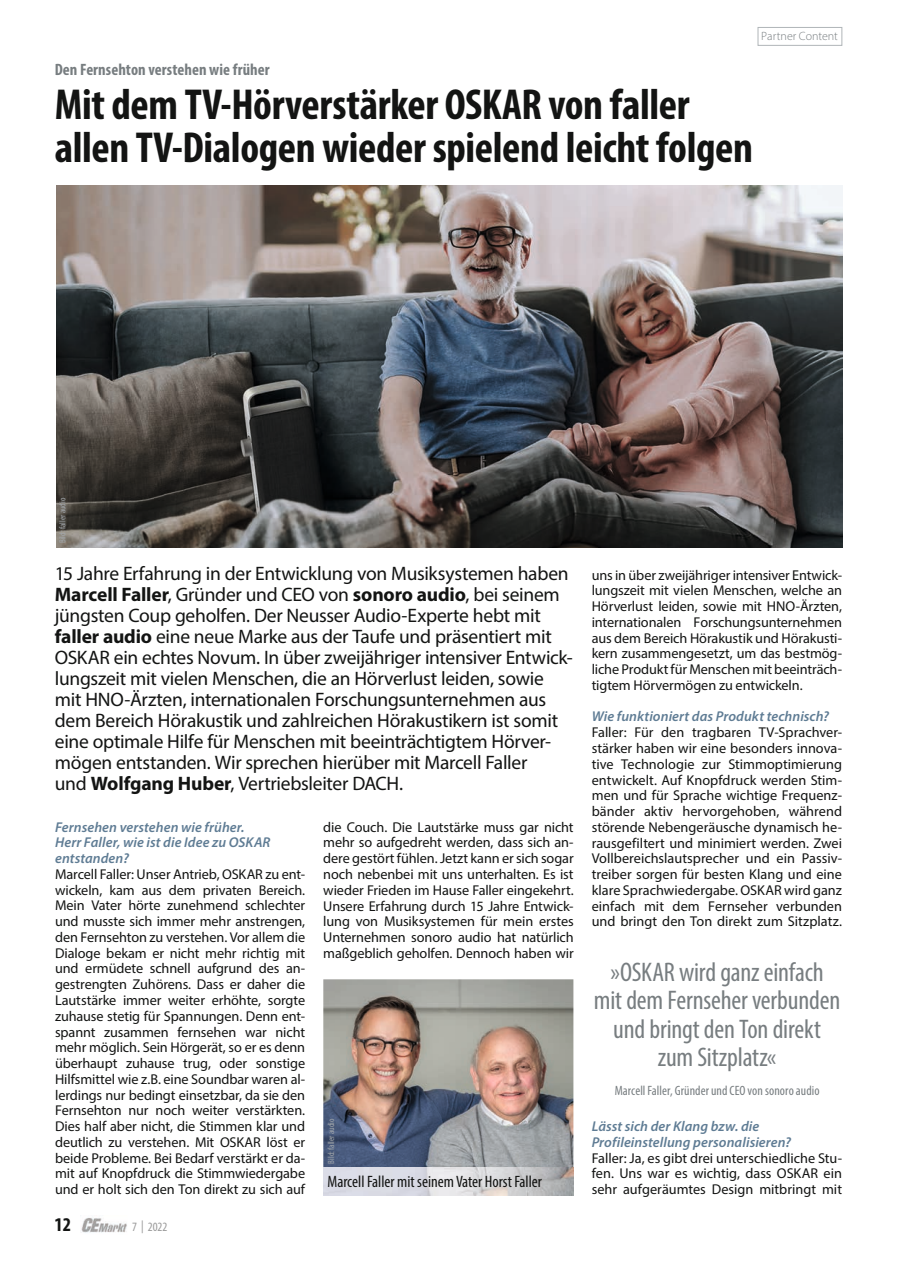
<style>
.page{position:relative;width:897px;height:1267px;background:#fff}
.page>*{position:absolute;margin:0;border:0;box-sizing:border-box;transform-origin:0 0}
.t1{font:700 condensed 43.5px/43.5px "Myriad Pro";letter-spacing:-.01em;color:#131413}
.t2{font:condensed 27px/28.5px "Myriad Pro";letter-spacing:-.01em;color:#777d80;text-align:center}
.t3{font:19.5px/21px "Myriad Pro";letter-spacing:-.015em;color:#131413}
.t4{font:700 condensed 19.5px "Myriad Pro";color:#131413}
.t5{font:condensed 16.5px "Myriad Pro";color:#131413}
.t6{font:700 condensed 16.5px "Myriad Pro";letter-spacing:.005em;color:#777d80}
.t7{font:14.25px/15.8px "Myriad Pro";letter-spacing:-.005em;color:#131413;text-align:justify}
.t8{font:italic 600 14.25px/15.8px "Myriad Pro";letter-spacing:.005em;color:#5f7c94}
.t9{font:condensed 13.5px "Myriad Pro";letter-spacing:.005em;color:#777d80}
.t10{font:condensed 12.75px "Myriad Pro";color:#999}
.t11{font:300 12px "Myriad Pro";color:#777d80}
.t12{font:condensed 9px "Myriad Pro";color:#a2a7ab}
.s1{font-weight:700}
</style>
<div class="page">
<img style="left:81px;top:1218px;width:46px;height:15px">
<img style="left:56px;top:185px;width:786px;height:362px">
<img style="left:323px;top:979px;width:250px;height:188px">
<div style="left:757px;top:27px;width:85px;height:19px;border:1px solid #b0b5b8"></div>
<svg style="left:573px;top:1167px;width:1px;height:27px"></svg>
<img style="left:323px;top:1167px;width:250px;height:27px">
<p class="t6" style="left:55px;top:59px;width:216px">Den Fernsehton verstehen wie früher</p>
<h1 class="t1" style="left:55px;top:81px;width:699px">Mit dem TV-Hörverstärker OSKAR von faller allen TV-Dialogen wieder spielend leicht folgen</h1>
<p class="t11" style="left:761px;top:29px;width:78px">Partner Content</p>
<p class="t12" style="left:57px;top:543px;width:47px;rotate:-90deg">Bild: faller audio</p>
<p class="t3" style="left:55px;top:562px;width:519px">15 Jahre Erfahrung in der Entwicklung von Musiksystemen haben <span class="s1">Marcell Faller</span>, Gründer und CEO von <span class="s1">sonoro audio</span>, bei seinem jüngsten Coup geholfen. Der Neusser Audio-Experte hebt mit <span class="s1">faller audio</span> eine neue Marke aus der Taufe und präsentiert mit OSKAR ein echtes Novum. In über zweijähriger intensiver Entwick&shy;lungszeit mit vielen Menschen, die an Hörverlust leiden, sowie mit HNO-Ärzten, internationalen Forschungsunternehmen aus dem Bereich Hörakustik und zahlreichen Hörakustikern ist somit eine optimale Hilfe für Menschen mit beeinträchtigtem Hörver&shy;mögen entstanden. Wir sprechen hierüber mit Marcell Faller<br>und <span class="s1">Wolfgang Huber</span>, Vertriebsleiter DACH.</p>
<p class="t8" style="left:55px;top:818px;width:217px">Fernsehen verstehen wie früher.<br>Herr Faller, wie ist die Idee zu OSKAR entstanden?</p>
<p class="t7" style="left:55px;top:865px;width:251px">Marcell Faller: Unser Antrieb, OSKAR zu ent&shy;wickeln, kam aus dem privaten Bereich.<br>Mein Vater hörte zunehmend schlechter und musste sich immer mehr anstrengen, den Fernsehton zu verstehen. Vor allem die Dialoge bekam er nicht mehr richtig mit und ermüdete schnell aufgrund des an&shy;gestrengten Zuhörens. Dass er daher die Lautstärke immer weiter erhöhte, sorgte zuhause stetig für Spannungen. Denn ent&shy;spannt zusammen fernsehen war nicht mehr möglich. Sein Hörgerät, so er es denn überhaupt zuhause trug, oder sonstige Hilfsmittel wie z.B. eine Soundbar waren al&shy;lerdings nur bedingt einsetzbar, da sie den Fernsehton nur noch weiter verstärkten.<br>Dies half aber nicht, die Stimmen klar und deutlich zu verstehen. Mit OSKAR löst er beide Probleme. Bei Bedarf verstärkt er da&shy;mit auf Knopfdruck die Stimmwiedergabe und er holt sich den Ton direkt zu sich auf</p>
<h3 class="t4" style="left:54px;top:1212px;width:18px">12</h3>
<p class="t10" style="left:132px;top:1219px;width:37px">7 | 2022</p>
<p class="t7" style="left:323px;top:818px;width:252px">die Couch. Die Lautstärke muss gar nicht mehr so aufgedreht werden, dass sich an&shy;dere gestört fühlen. Jetzt kann er sich sogar noch nebenbei mit uns unterhalten. Es ist wieder Frieden im Hause Faller eingekehrt.<br>Unsere Erfahrung durch 15 Jahre Entwick&shy;lung von Musiksystemen für mein erstes Unternehmen sonoro audio hat natürlich maßgeblich geholfen. Dennoch haben wir</p>
<p class="t12" style="left:326px;top:1163px;width:47px;rotate:-90deg">Bild: faller audio</p>
<p class="t5" style="left:327px;top:1171px;width:216px">Marcell Faller mit seinem Vater Horst Faller</p>
<p class="t7" style="left:591px;top:566px;width:252px">uns in über zweijähriger intensiver Entwick&shy;lungszeit mit vielen Menschen, welche an Hörverlust leiden, sowie mit HNO-Ärzten, internationalen Forschungsunternehmen aus dem Bereich Hörakustik und Hörakusti&shy;kern zusammengesetzt, um das bestmög&shy;liche Produkt für Menschen mit beeinträch&shy;tigtem Hörvermögen zu entwickeln.</p>
<p class="t8" style="left:591px;top:708px;width:239px">Wie funktioniert das Produkt technisch?</p>
<p class="t7" style="left:591px;top:724px;width:252px">Faller: Für den tragbaren TV-Sprachver&shy;stärker haben wir eine besonders innova&shy;tive Technologie zur Stimmoptimierung entwickelt. Auf Knopfdruck werden Stim&shy;men und für Sprache wichtige Frequenz&shy;bänder aktiv hervorgehoben, während störende Nebengeräusche dynamisch he&shy;rausgefiltert und minimiert werden. Zwei Vollbereichslautsprecher und ein Passiv&shy;treiber sorgen für besten Klang und eine klare Sprachwiedergabe. OSKAR wird ganz einfach mit dem Fernseher verbunden und bringt den Ton direkt zum Sitzplatz.</p>
<h2 class="t2" style="left:594px;top:957px;width:248px">»OSKAR wird ganz einfach mit dem Fernseher verbunden und bringt den Ton direkt zum Sitzplatz«</h2>
<p class="t9" style="left:614px;top:1082px;width:206px">Marcell Faller, Gründer und CEO von sonoro audio</p>
<p class="t8" style="left:591px;top:1117px;width:201px">Lässt sich der Klang bzw. die<br>Profileinstellung personalisieren?</p>
<p class="t7" style="left:591px;top:1149px;width:252px">Faller: Ja, es gibt drei unterschiedliche Stu&shy;fen. Uns war es wichtig, dass OSKAR ein sehr aufgeräumtes Design mitbringt mit</p>
</div>
